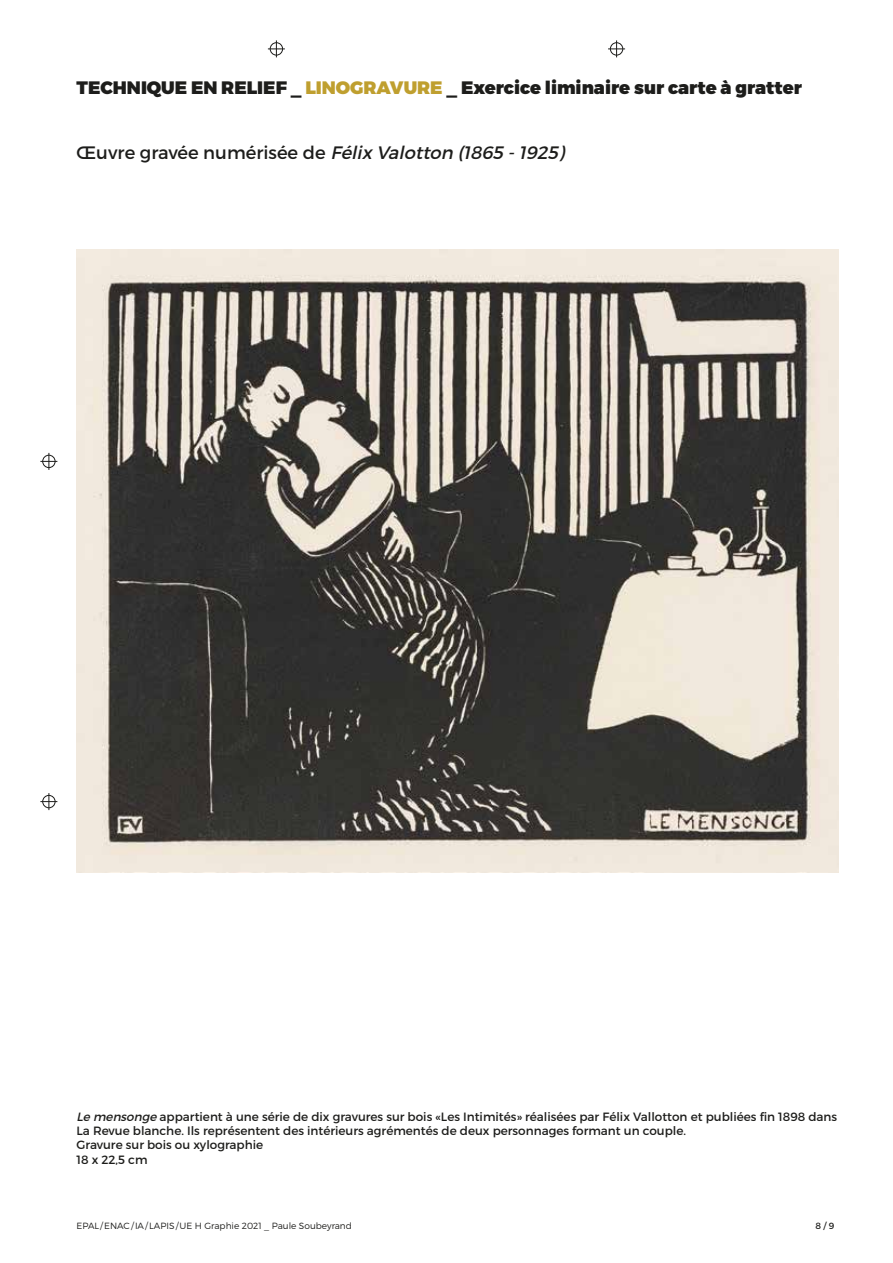
<style>
.page{position:relative;width:893px;height:1263px;background:#fff}
.page>*{position:absolute;margin:0;border:0;box-sizing:border-box;transform-origin:0 0}
.t1{font:900 18px "Montserrat";color:#1d1d1b}
.t2{font:italic 18px "Montserrat";color:#1d1d1b}
.t3{font:12px/14.4px "Montserrat";color:#1d1d1b}
.t4{font:300 9px "Montserrat";color:#1d1d1b}
.t5{font:9px "Montserrat";color:#1d1d1b}
.s1{color:#bf9f2f}
.s2{font-style:normal}
.s3{font-style:italic}
</style>
<div class="page">
<img style="left:77px;top:249px;width:762px;height:623px">
<svg style="left:40px;top:453px;width:17px;height:17px"></svg>
<div style="left:43px;top:455px;width:12px;height:13px;border:1px solid #1d1d1b;border-radius:50%"></div>
<svg style="left:40px;top:793px;width:17px;height:17px"></svg>
<div style="left:43px;top:795px;width:12px;height:13px;border:1px solid #1d1d1b;border-radius:50%"></div>
<svg style="left:268px;top:40px;width:17px;height:17px"></svg>
<div style="left:270px;top:43px;width:13px;height:12px;border:1px solid #1d1d1b;border-radius:50%"></div>
<svg style="left:608px;top:40px;width:17px;height:17px"></svg>
<div style="left:610px;top:43px;width:13px;height:12px;border:1px solid #1d1d1b;border-radius:50%"></div>
<h1 class="t1" style="left:77px;top:76px;width:727px">TECHNIQUE EN RELIEF _ <span class="s1">LINOGRAVURE</span> _ Exercice liminaire sur carte à gratter</h1>
<h1 class="t2" style="left:77px;top:141px;width:493px"><span class="s2">Œ u v re g ra vé e n u m é r i s é e d e</span> Félix Valotton (1865 -1925)</h1>
<p class="t3" style="left:77px;top:1109px;width:762px"><span class="s3">Le mensonge</span> appartient à une série de dix gravures sur bois «Les Intimités» réalisées par Félix Vallotton et publiées fin 1898 dans La Revue blanche. Ils représentent des intérieurs agrémentés de deux personnages formant un couple.<br>Gravure sur bois ou xylographie<br>18 x 22,5 cm</p>
<p class="t4" style="left:77px;top:1221px;width:277px">EPAL/ENAC/IA/LAPIS/UE H Graphie 2021 _ Paule Soubeyrand</p>
<p class="t5" style="left:816px;top:1220px;width:20px">8 / 9</p>
</div>
